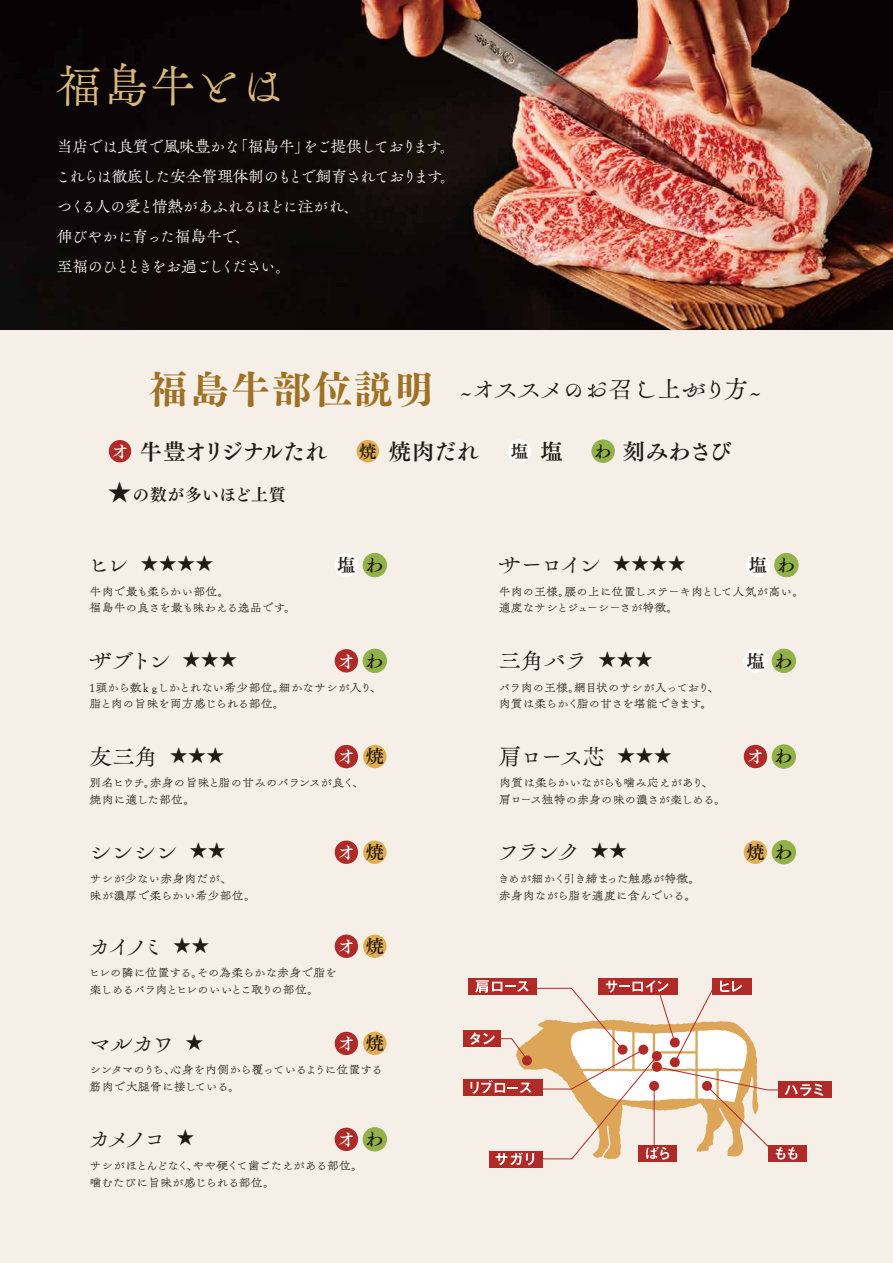
<style>
.page{position:relative;width:893px;height:1263px;background:#f5efe7}
.page>*{position:absolute;margin:0;border:0;box-sizing:border-box;transform-origin:0 0}
.t1{font:45.75px "Tsuku B Vintage Min L Pro R";color:#d9b97a}
.t2{font:24.15px "Tsuku B Vintage Min L Pro R";letter-spacing:-.035em;color:#221815}
.t3{font:22.5px "Tsuku B Vintage Min L Pro R";letter-spacing:-.095em;color:#221815}
.t4{font:22.2px "Tsuku Min Pro B";letter-spacing:-.01em;color:#221815}
.t5{font:22.2px "Tsuku Min Pro B";letter-spacing:-.03em;color:#221815}
.t6{font:18.15px "Tsuku Min Pro B";color:#221815}
.t7{font:18px "Koz Go Pr 6 N";color:#221815}
.t8{font:17.4px "Tsuku Min Pro B";color:#fff}
.t9{font:17.4px "Tsuku Min Pro B";color:#221815}
.t10{font:16.95px "Tsuku Min Pro B";letter-spacing:.02em;color:#221815}
.t11{font:15.3px/30px "Tsuku A Vintage Min L Pro R";letter-spacing:-.045em;color:#fff}
.t12{font:12px/16.5px "Tsuku Antique S Min Std L";letter-spacing:-.035em;color:#221815}
.t13{font:12px/16.5px "Tsuku Antique S Min Std L";letter-spacing:-.055em;color:#221815}
.t14{font:12px/16.5px "Tsuku Antique S Min Std L";letter-spacing:-.06em;color:#221815}
.t15{font:12px/16.5px "Tsuku Antique S Min Std L";letter-spacing:-.065em;color:#221815}
.t16{font:12px/16.5px "Tsuku Antique S Min Std L";letter-spacing:-.015em;color:#221815}
.t17{font:12px/16.5px "Tsuku Antique S Min Std L";letter-spacing:-.005em;color:#221815}
.s1{font-family:"Tsuku CMD Min Std E";font-size:39px;color:#9f7125}
.s2{font-size:17.4px;color:#fff}
.s3{font-size:17.4px}
.s4{font-size:22.2px}
.s5{font-family:"Koz Go Pr 6 N";font-size:23.7px}
.s6{font-family:"Tsuku B Vintage Min L Pro R";font-size:22.5px}
.s7{font-family:"Koz Go Pr 6 N";font-size:18px}
.s8{font-size:18.15px;color:#221815}
</style>
<div class="page">
<img style="left:0;top:0;width:893px;height:329px">
<div style="left:335px;top:1128px;width:23px;height:23px;background:#b02a27;border-radius:50%"></div>
<div style="left:363px;top:1128px;width:23px;height:23px;background:#90b248;border-radius:50%"></div>
<div style="left:363px;top:1127px;width:24px;height:24px;border:1px solid #90b248;border-radius:50%"></div>
<div style="left:599px;top:978px;width:79px;height:16px;background:#b02a27"></div>
<div style="left:712px;top:978px;width:40px;height:16px;background:#b02a27"></div>
<div style="left:463px;top:1080px;width:79px;height:16px;background:#b02a27"></div>
<div style="left:468px;top:978px;width:69px;height:16px;background:#b02a27"></div>
<div style="left:489px;top:1151px;width:53px;height:16px;background:#b02a27"></div>
<div style="left:463px;top:1031px;width:37px;height:16px;background:#b02a27"></div>
<div style="left:778px;top:1082px;width:54px;height:16px;background:#b02a27"></div>
<svg style="left:470px;top:980px;width:353px;height:185px"></svg>
<div style="left:335px;top:649px;width:23px;height:23px;background:#b02a27;border-radius:50%"></div>
<div style="left:363px;top:745px;width:23px;height:23px;background:#e0ae50;border-radius:50%"></div>
<div style="left:335px;top:745px;width:23px;height:23px;background:#b02a27;border-radius:50%"></div>
<div style="left:363px;top:1032px;width:23px;height:23px;background:#e0ae50;border-radius:50%"></div>
<div style="left:335px;top:1032px;width:23px;height:23px;background:#b02a27;border-radius:50%"></div>
<div style="left:363px;top:649px;width:23px;height:23px;background:#90b248;border-radius:50%"></div>
<div style="left:363px;top:649px;width:24px;height:24px;border:1px solid #90b248;border-radius:50%"></div>
<div style="left:335px;top:840px;width:23px;height:24px;background:#b02a27;border-radius:50%"></div>
<div style="left:363px;top:840px;width:23px;height:24px;background:#e0ae50;border-radius:50%"></div>
<div style="left:335px;top:934px;width:23px;height:24px;background:#b02a27;border-radius:50%"></div>
<div style="left:363px;top:934px;width:23px;height:24px;background:#e0ae50;border-radius:50%"></div>
<div style="left:335px;top:553px;width:23px;height:24px;background:#fff;border-radius:50%"></div>
<div style="left:334px;top:553px;width:24px;height:24px;border:1px solid #fff;border-radius:50%"></div>
<div style="left:363px;top:553px;width:23px;height:24px;background:#90b248;border-radius:50%"></div>
<div style="left:363px;top:553px;width:24px;height:24px;border:1px solid #90b248;border-radius:50%"></div>
<div style="left:746px;top:553px;width:24px;height:24px;background:#fff;border-radius:50%"></div>
<div style="left:746px;top:553px;width:24px;height:24px;border:1px solid #fff;border-radius:50%"></div>
<div style="left:775px;top:553px;width:23px;height:24px;background:#90b248;border-radius:50%"></div>
<div style="left:774px;top:553px;width:24px;height:24px;border:1px solid #90b248;border-radius:50%"></div>
<div style="left:772px;top:649px;width:24px;height:23px;background:#90b248;border-radius:50%"></div>
<div style="left:772px;top:649px;width:24px;height:24px;border:1px solid #90b248;border-radius:50%"></div>
<div style="left:744px;top:649px;width:23px;height:23px;background:#fff;border-radius:50%"></div>
<div style="left:743px;top:649px;width:24px;height:24px;border:1px solid #fff;border-radius:50%"></div>
<div style="left:744px;top:840px;width:23px;height:24px;background:#e0ae50;border-radius:50%"></div>
<div style="left:772px;top:840px;width:24px;height:24px;background:#90b248;border-radius:50%"></div>
<div style="left:772px;top:840px;width:24px;height:24px;border:1px solid #90b248;border-radius:50%"></div>
<div style="left:357px;top:440px;width:22px;height:22px;background:#e0ae50;border-radius:50%"></div>
<div style="left:592px;top:440px;width:22px;height:22px;background:#90b248;border-radius:50%"></div>
<div style="left:592px;top:440px;width:23px;height:23px;border:1px solid #90b248;border-radius:50%"></div>
<div style="left:508px;top:440px;width:23px;height:22px;background:#fff;border-radius:50%"></div>
<div style="left:508px;top:440px;width:23px;height:23px;border:1px solid #fff;border-radius:50%"></div>
<div style="left:109px;top:440px;width:22px;height:22px;background:#b02a27;border-radius:50%"></div>
<div style="left:772px;top:745px;width:24px;height:23px;background:#90b248;border-radius:50%"></div>
<div style="left:772px;top:744px;width:24px;height:24px;border:1px solid #90b248;border-radius:50%"></div>
<div style="left:744px;top:745px;width:23px;height:23px;background:#b02a27;border-radius:50%"></div>
<h1 class="t1" style="left:57px;top:53px;width:230px">福島牛とは</h1>
<p class="t11" style="left:56px;top:131px;width:402px">当店では良質で風味豊かな「福島牛」をご提供しております。これらは徹底した安全管理体制のもとで飼育されております。つくる人の愛と情熱があふれるほどに注がれ、<br>伸びやかに育った福島牛で、<br>至福のひとときをお過ごしください。</p>
<h2 class="t2" style="left:149px;top:372px;width:614px"><span class="s1">福島牛部位説明</span> ~オススメのお召し上がり方~</h2>
<h3 class="t5" style="left:111px;top:434px;width:217px"><span class="s2">オ</span> 牛豊オリジナルたれ</h3>
<h3 class="t4" style="left:359px;top:434px;width:121px"><span class="s3">焼</span> 焼肉だれ</h3>
<h3 class="t9" style="left:511px;top:437px;width:53px">塩 <span class="s4">塩</span></h3>
<h3 class="t4" style="left:594px;top:434px;width:139px"><span class="s3">わ</span> 刻みわさび</h3>
<h3 class="t10" style="left:108px;top:482px;width:180px"><span class="s5">★</span>の数が多いほど上質</h3>
<h3 class="t7" style="left:88px;top:553px;width:127px"><span class="s6">ヒレ</span> ★★★★</h3>
<p class="t16" style="left:90px;top:583px;width:208px">牛肉で最も柔らかい部位。<br>福島牛の良さを最も味わえる逸品です。</p>
<h3 class="t3" style="left:499px;top:548px;width:189px">サーロイン <span class="s7">★★★★</span></h3>
<p class="t12" style="left:499px;top:583px;width:307px">牛肉の王様。腰の上に位置しステーキ肉として人気が高い。適度なサシとジューシーさが特徴。</p>
<h3 class="t6" style="left:337px;top:551px;width:48px">塩わ</h3>
<h3 class="t6" style="left:749px;top:551px;width:48px">塩わ</h3>
<h3 class="t3" style="left:90px;top:644px;width:149px">ザブトン <span class="s7">★★★</span></h3>
<p class="t12" style="left:90px;top:679px;width:294px">1頭から数ｋｇしかとれない希少部位。細かなサシが入り、脂と肉の旨味を両方感じられる部位。</p>
<h3 class="t6" style="left:365px;top:646px;width:20px">わ</h3>
<h3 class="t8" style="left:338px;top:647px;width:19px">オ</h3>
<h3 class="t3" style="left:90px;top:740px;width:136px">友三角 <span class="s7">★★★</span></h3>
<p class="t12" style="left:90px;top:774px;width:276px">別名ヒウチ。赤身の旨味と脂の甘みのバランスが良く、焼肉に適した部位。</p>
<h3 class="t8" style="left:338px;top:743px;width:48px">オ <span class="s8">焼</span></h3>
<h3 class="t3" style="left:89px;top:836px;width:138px">シンシン <span class="s7">★★</span></h3>
<p class="t17" style="left:90px;top:870px;width:168px">サシが少ない赤身肉だが、<br>味が濃厚で柔らかい希少部位。</p>
<h3 class="t8" style="left:338px;top:839px;width:48px">オ <span class="s8">焼</span></h3>
<h3 class="t3" style="left:90px;top:930px;width:121px">カイノミ <span class="s7">★★</span></h3>
<h3 class="t8" style="left:338px;top:933px;width:48px">オ <span class="s8">焼</span></h3>
<p class="t14" style="left:88px;top:964px;width:250px">ヒレの隣に位置する。その為柔らかな赤身で脂を楽しめるバラ肉とヒレのいいとこ取りの部位。</p>
<h3 class="t3" style="left:90px;top:1027px;width:115px">マルカワ <span class="s7">★</span></h3>
<p class="t13" style="left:89px;top:1061px;width:295px">シンタマのうち、心身を内側から覆っているように位置する筋肉で大腿骨に接している。</p>
<h3 class="t8" style="left:338px;top:1030px;width:48px">オ <span class="s8">焼</span></h3>
<h3 class="t3" style="left:90px;top:1123px;width:106px">カメノコ <span class="s7">★</span></h3>
<p class="t15" style="left:90px;top:1157px;width:275px">サシがほとんどなく、やや硬くて歯ごたえがある部位。噛むたびに旨味が感じられる部位。</p>
<h3 class="t8" style="left:338px;top:1126px;width:47px">オ<span class="s8">わ</span></h3>
<h3 class="t3" style="left:499px;top:644px;width:156px">三角バラ <span class="s7">★★★</span></h3>
<h3 class="t6" style="left:774px;top:646px;width:20px">わ</h3>
<p class="t13" style="left:499px;top:679px;width:222px">バラ肉の王様。網目状のサシが入っており、肉質は柔らかく脂の甘さを堪能できます。</p>
<h3 class="t6" style="left:746px;top:646px;width:20px">塩</h3>
<h3 class="t3" style="left:499px;top:740px;width:174px">肩ロース芯 <span class="s7">★★★</span></h3>
<p class="t12" style="left:499px;top:774px;width:229px">肉質は柔らかいながらも噛み応えがあり、肩ロース独特の赤身の味の濃さが楽しめる。</p>
<h3 class="t3" style="left:498px;top:836px;width:131px">フランク <span class="s7">★★</span></h3>
<p class="t12" style="left:498px;top:870px;width:204px">きめが細かく引き締まった触感が特徴。赤身肉ながら脂を適度に含んでいる。</p>
<h3 class="t8" style="left:747px;top:743px;width:47px">オ<span class="s8">わ</span></h3>
<h3 class="t6" style="left:746px;top:838px;width:48px">焼わ</h3>
</div>
